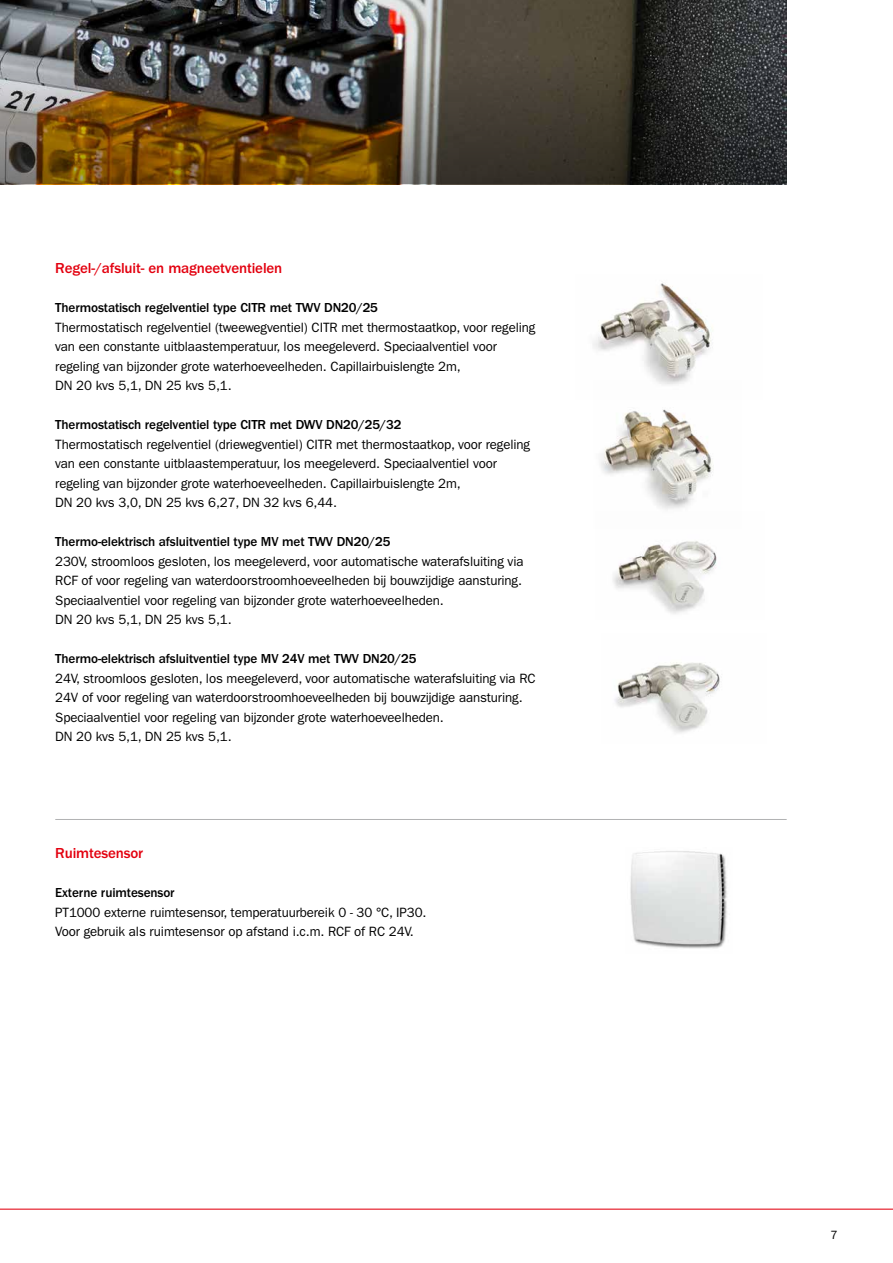
<style>
.page{position:relative;width:893px;height:1263px;background:#fff}
.page>*{position:absolute;margin:0;border:0;box-sizing:border-box;transform-origin:0 0}
.t1{font:500 15px "ITC Franklin Gothic Std";letter-spacing:-.01em;color:#e3000f}
.t2{font:13.5px/19.5px "ITC Franklin Gothic Std";letter-spacing:-.01em;color:#000}
.t3{font:500 13.5px "ITC Franklin Gothic Std";letter-spacing:-.01em;color:#000}
.t4{font:12px "ITC Franklin Gothic Std";color:#000}
</style>
<div class="page">
<hr style="left:55px;top:819px;width:732px;height:1px;background:#b1b2b3">
<img style="left:630px;top:851px;width:97px;height:98px">
<img style="left:0;top:0;width:787px;height:59px">
<img style="left:0;top:59px;width:787px;height:125px">
<img style="left:601px;top:409px;width:113px;height:101px">
<img style="left:613px;top:541px;width:104px;height:73px">
<img style="left:593px;top:283px;width:120px;height:102px">
<img style="left:615px;top:662px;width:105px;height:71px">
<hr style="left:0;top:1208px;width:893px;height:2px;background:#e3000f">
<p class="t1" style="left:55px;top:260px;width:229px">Regel-/afsluit- en magneetventielen</p>
<p class="t3" style="left:55px;top:300px;width:324px">Thermostatisch regelventiel type CITR met TWV DN20/25</p>
<p class="t2" style="left:55px;top:317px;width:482px">Thermostatisch regelventiel (tweewegventiel) CITR met thermostaatkop, voor regeling van een constante uitblaastemperatuur, los meegeleverd. Speciaalventiel voor regeling van bijzonder grote waterhoeveelheden. Capillairbuislengte 2m,<br>DN 20 kvs 5,1, DN 25 kvs 5,1.</p>
<p class="t3" style="left:55px;top:417px;width:348px">Thermostatisch regelventiel type CITR met DWV DN20/25/32</p>
<p class="t2" style="left:55px;top:434px;width:476px">Thermostatisch regelventiel (driewegventiel) CITR met thermostaatkop, voor regeling van een constante uitblaastemperatuur, los meegeleverd. Speciaalventiel voor regeling van bijzonder grote waterhoeveelheden. Capillairbuislengte 2m,<br>DN 20 kvs 3,0, DN 25 kvs 6,27, DN 32 kvs 6,44.</p>
<p class="t3" style="left:55px;top:534px;width:337px">Thermo-elektrisch afsluitventiel type MV met TWV DN20/25</p>
<p class="t2" style="left:55px;top:551px;width:470px">230V, stroomloos gesloten, los meegeleverd, voor automatische waterafsluiting via RCF of voor regeling van waterdoorstroomhoeveelheden bij bouwzijdige aansturing.<br>Speciaalventiel voor regeling van bijzonder grote waterhoeveelheden.<br>DN 20 kvs 5,1, DN 25 kvs 5,1.</p>
<p class="t3" style="left:55px;top:651px;width:363px">Thermo-elektrisch afsluitventiel type MV 24V met TWV DN20/25</p>
<p class="t2" style="left:55px;top:668px;width:482px">24V, stroomloos gesloten, los meegeleverd, voor automatische waterafsluiting via RC 24V of voor regeling van waterdoorstroomhoeveelheden bij bouwzijdige aansturing.<br>Speciaalventiel voor regeling van bijzonder grote waterhoeveelheden.<br>DN 20 kvs 5,1, DN 25 kvs 5,1.</p>
<p class="t1" style="left:55px;top:845px;width:89px">Ruimtesensor</p>
<p class="t3" style="left:55px;top:885px;width:121px">Externe ruimtesensor</p>
<p class="t2" style="left:55px;top:902px;width:373px">PT1000 externe ruimtesensor, temperatuurbereik 0 - 30 °C, IP30.<br>Voor gebruik als ruimtesensor op afstand i.c.m. RCF of RC 24V.</p>
<p class="t4" style="left:830px;top:1228px;width:9px">7</p>
</div>
